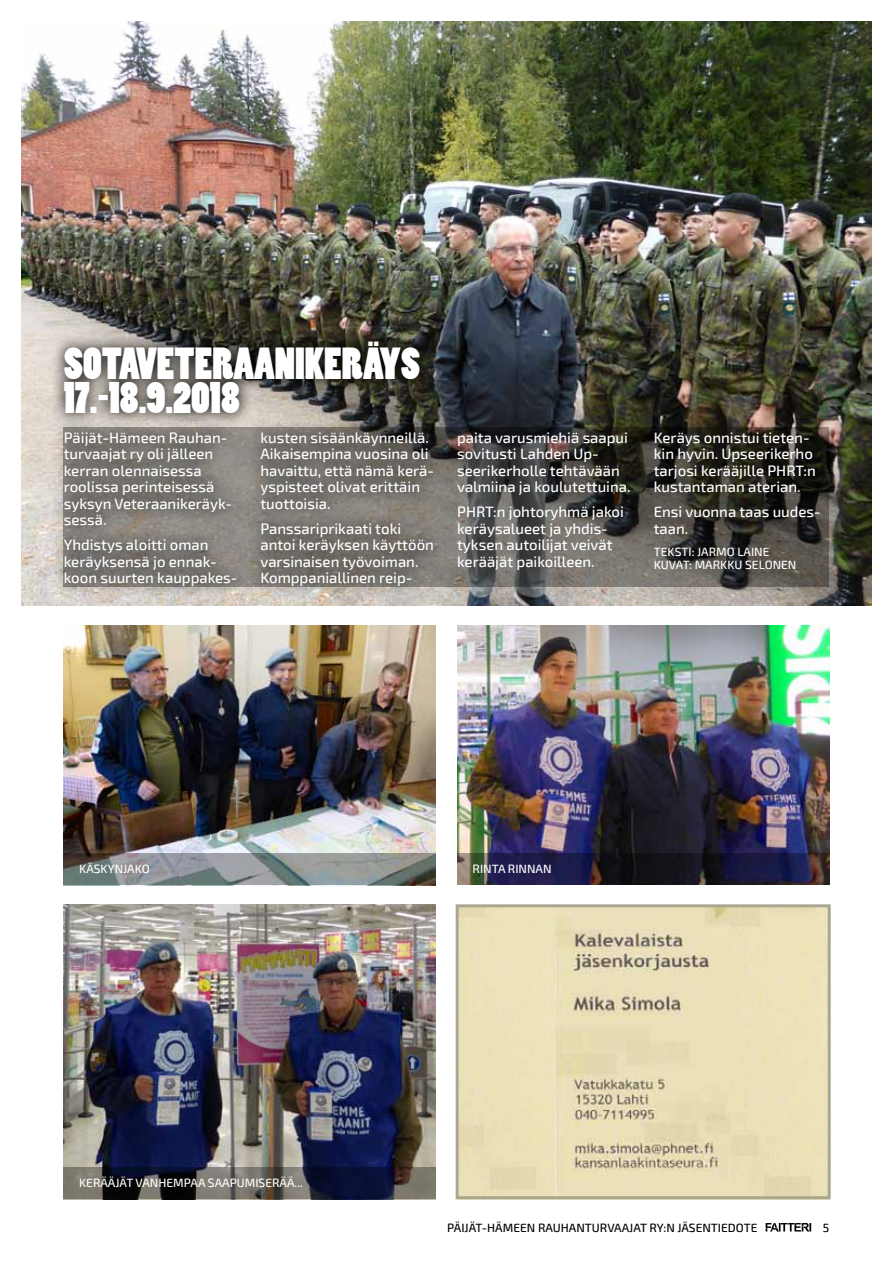
<style>
.page{position:relative;width:893px;height:1263px;background:#fff}
.page>*{position:absolute;margin:0;border:0;box-sizing:border-box;transform-origin:0 0}
.t1{font:42px/34.5px "Poplar Std";color:#fff}
.t2{font:500 15px/16.5px "Exo 2";color:#fff}
.t3{font:500 12px "Exo 2";color:#fff}
.t4{font:500 12px "Exo 2";color:#000}
</style>
<div class="page">
<svg style="left:766px;top:1223px;width:45px;height:8px"></svg>
<img style="left:21px;top:21px;width:851px;height:585px">
<img style="left:64px;top:904px;width:372px;height:263px">
<img style="left:64px;top:625px;width:372px;height:228px">
<img style="left:457px;top:625px;width:372px;height:228px">
<svg style="left:447px;top:427px;width:382px;height:160px;background:#44423d"></svg>
<svg style="left:51px;top:427px;width:197px;height:172px;background:#86827d"></svg>
<svg style="left:50px;top:327px;width:383px;height:100px;background:#58554f"></svg>
<svg style="left:248px;top:418px;width:199px;height:181px;background:#78746e"></svg>
<svg style="left:64px;top:853px;width:372px;height:32px;background:#828989"></svg>
<svg style="left:457px;top:853px;width:372px;height:32px;background:#222035"></svg>
<svg style="left:64px;top:1167px;width:372px;height:32px;background:#444347"></svg>
<img style="left:460px;top:908px;width:367px;height:287px">
<div style="left:456px;top:904px;width:375px;height:295px;border:3px solid #a9a791"></div>
<h1 class="t1" style="left:64px;top:348px;width:358px;text-indent:72px">VETERAANIKERÄYS<br>17.-18.9.2018</h1>
<p class="t2" style="left:260px;top:429px;width:175px">kusten sisäänkäynneillä.<br>Aikaisempina vuosina oli havaittu, että nämä kerä&shy;yspisteet olivat erittäin tuottoisia.</p>
<p class="t2" style="left:260px;top:520px;width:175px">Panssariprikaati toki antoi keräyksen käyttöön varsinaisen työvoiman.<br>Komppaniallinen reip-</p>
<h1 class="t1" style="left:64px;top:348px;width:20px">SOTA</h1>
<p class="t2" style="left:64px;top:429px;width:170px">Päijät-Hämeen Rauhan&shy;turvaajat ry oli jälleen kerran olennaisessa roolissa perinteisessä syksyn Veteraanikeräyk&shy;sessä.</p>
<p class="t2" style="left:64px;top:537px;width:175px">Yhdistys aloitti oman keräyksensä jo ennak&shy;koon suurten kauppakes-</p>
<p class="t2" style="left:457px;top:429px;width:175px">paita varusmiehiä saapui sovitusti Lahden Up&shy;seerikerholle tehtävään valmiina ja koulutettuina.</p>
<p class="t2" style="left:457px;top:504px;width:168px">PHRT:n johtoryhmä jakoi keräysalueet ja yhdis&shy;tyksen autoilijat veivät kerääjät paikoilleen.</p>
<p class="t2" style="left:654px;top:429px;width:164px">Keräys onnistui tieten&shy;kin hyvin. Upseerikerho tarjosi kerääjille PHRT:n kustantaman aterian.</p>
<p class="t2" style="left:654px;top:504px;width:169px">Ensi vuonna taas uudes&shy;taan.</p>
<p class="t3" style="left:654px;top:544px;width:14px">Teksti</p>
<p class="t3" style="left:692px;top:544px;width:19px">: Jarmo</p>
<p class="t3" style="left:737px;top:544px;width:14px">Laine</p>
<p class="t3" style="left:654px;top:558px;width:16px">Kuvat</p>
<p class="t3" style="left:689px;top:558px;width:25px">: Markku</p>
<p class="t3" style="left:745px;top:558px;width:15px">Selonen</p>
<p class="t3" style="left:79px;top:862px;width:16px">Käskynjako</p>
<p class="t3" style="left:473px;top:862px;width:15px">Rinta</p>
<p class="t3" style="left:508px;top:862px;width:8px">rinnan</p>
<p class="t3" style="left:79px;top:1176px;width:15px">Kerääjät</p>
<p class="t3" style="left:136px;top:1176px;width:9px">vanhempaa</p>
<p class="t3" style="left:208px;top:1176px;width:9px">saapumiserää</p>
<p class="t3" style="left:295px;top:1176px;width:10px">...</p>
<p class="t4" style="left:447px;top:1220px;width:312px">PÄIJÄT-HÄMEEN RAUHANTURVAAJAT RY:N JÄSENTIEDOTE</p>
<p class="t4" style="left:823px;top:1220px;width:8px">5</p>
</div>
